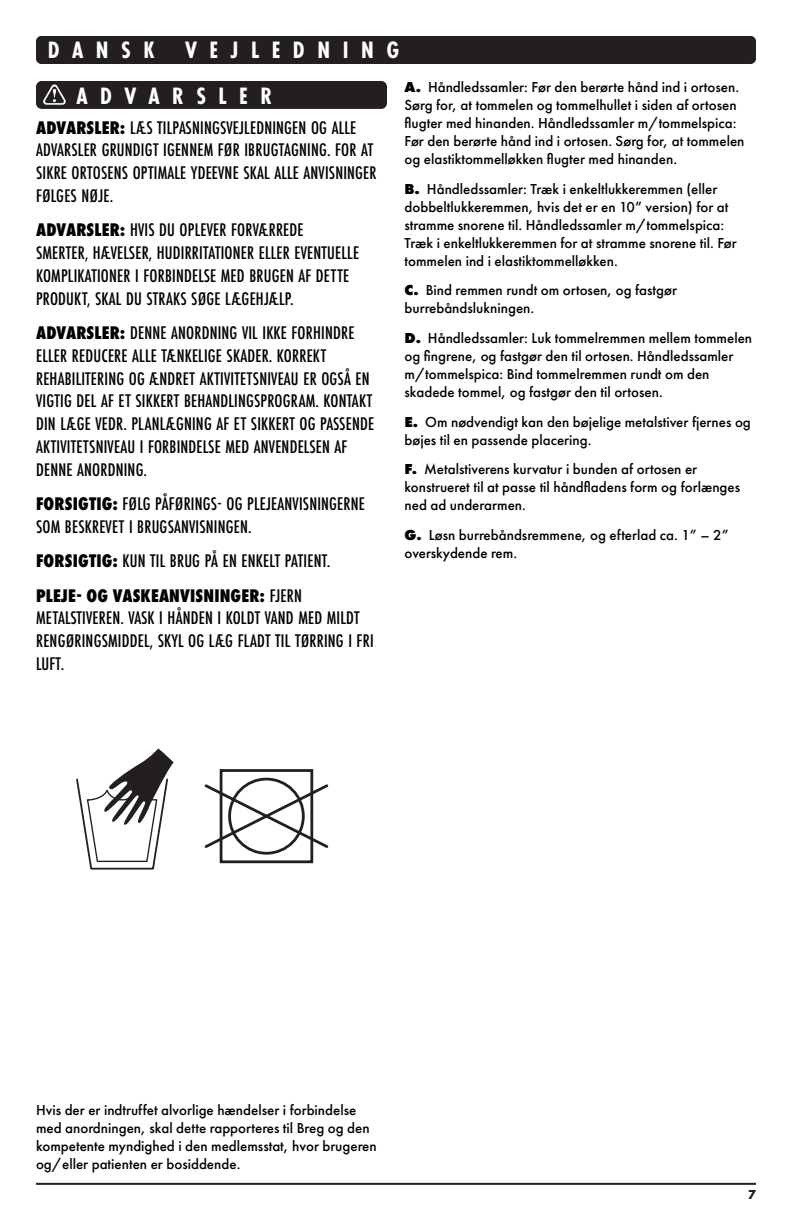
<style>
.page{position:relative;width:792px;height:1224px;background:#fff}
.page>*{position:absolute;margin:0;border:0;box-sizing:border-box;transform-origin:0 0}
.Page_title{font:700 24.6px "Futura PT Cond";letter-spacing:.51em;color:#fff}
.Caution{font:500 19px/22.8px "Futura PT Cond";letter-spacing:.01em;color:#000}
.Body_text{font:500 15px/18px "Futura PT";color:#000}
.t1{font:700 13.6px "Futura PT";color:#231f20}
.s1{font-weight:800}
</style>
<div class="page">
<div style="left:36px;top:36px;width:720px;height:28px;background:#231f20;border-radius:6px"></div>
<div style="left:36px;top:81px;width:351px;height:28px;background:#231f20;border-radius:6px"></div>
<svg style="left:43px;top:84px;width:23px;height:21px"></svg>
<hr style="left:36px;top:1183px;width:720px;height:2px;background:#231f20">
<svg style="left:76px;top:748px;width:98px;height:122px"></svg>
<div style="left:220px;top:769px;width:93px;height:94px;border:3px solid #231f20"></div>
<div style="left:228px;top:778px;width:77px;height:77px;border:3px solid #231f20;border-radius:50%"></div>
<svg style="left:204px;top:782px;width:125px;height:68px"></svg>
<p class="Page_title" style="left:48px;top:36px;width:353px">DANSK VEJLEDNING</p>
<p class="Page_title" style="left:76px;top:82px;width:197px">ADVARSLER</p>
<p class="Caution" style="left:36px;top:116px;width:342px"><span class="s1">ADVARSLER:</span> LÆS TILPASNINGSVEJLEDNINGEN OG ALLE ADVARSLER GRUNDIGT IGENNEM FØR IBRUGTAGNING. FOR AT SIKRE ORTOSENS OPTIMALE YDEEVNE SKAL ALLE ANVISNINGER FØLGES NØJE.</p>
<p class="Caution" style="left:36px;top:218px;width:325px"><span class="s1">ADVARSLER:</span> HVIS DU OPLEVER FORVÆRREDE SMERTER, HÆVELSER, HUDIRRITATIONER ELLER EVENTUELLE KOMPLIKATIONER I FORBINDELSE MED BRUGEN AF DETTE PRODUKT, SKAL DU STRAKS SØGE LÆGEHJÆLP.</p>
<p class="Caution" style="left:36px;top:321px;width:340px"><span class="s1">ADVARSLER:</span> DENNE ANORDNING VIL IKKE FORHINDRE ELLER REDUCERE ALLE TÆNKELIGE SKADER. KORREKT REHABILITERING OG ÆNDRET AKTIVITETSNIVEAU ER OGSÅ EN VIGTIG DEL AF ET SIKKERT BEHANDLINGSPROGRAM. KONTAKT DIN LÆGE VEDR. PLANLÆGNING AF ET SIKKERT OG PASSENDE AKTIVITETSNIVEAU I FORBINDELSE MED ANVENDELSEN AF DENNE ANORDNING.</p>
<p class="Caution" style="left:36px;top:492px;width:330px"><span class="s1">FORSIGTIG:</span> FØLG PÅFØRINGS- OG PLEJEANVISNINGERNE<br>SOM BESKREVET I BRUGSANVISNINGEN.</p>
<p class="Caution" style="left:36px;top:549px;width:296px"><span class="s1">FORSIGTIG:</span> KUN TIL BRUG PÅ EN ENKELT PATIENT.</p>
<p class="Caution" style="left:36px;top:584px;width:339px"><span class="s1">PLEJE- OG VASKEANVISNINGER:</span> FJERN METALSTIVEREN. VASK I HÅNDEN I KOLDT VAND MED MILDT RENGØRINGSMIDDEL, SKYL OG LÆG FLADT TIL TØRRING I FRI LUFT.</p>
<p class="Body_text" style="left:404px;top:78px;width:342px"><span class="s1">A.</span> Håndledssamler: Før den berørte hånd ind i ortosen.<br>Sørg for, at tommelen og tommelhullet i siden af ortosen flugter med hinanden. Håndledssamler m/tommelspica:<br>Før den berørte hånd ind i ortosen. Sørg for, at tommelen og elastiktommelløkken flugter med hinanden.</p>
<p class="Body_text" style="left:404px;top:180px;width:334px"><span class="s1">B.</span> Håndledssamler: Træk i enkeltlukkeremmen (eller dobbeltlukkeremmen, hvis det er en 10” version) for at stramme snorene til. Håndledssamler m/tommelspica:<br>Træk i enkeltlukkeremmen for at stramme snorene til. Før tommelen ind i elastiktommelløkken.</p>
<p class="Body_text" style="left:404px;top:281px;width:274px"><span class="s1">C.</span> Bind remmen rundt om ortosen, og fastgør burrebåndslukningen.</p>
<p class="Body_text" style="left:404px;top:329px;width:349px"><span class="s1">D.</span> Håndledssamler: Luk tommelremmen mellem tommelen og fingrene, og fastgør den til ortosen. Håndledssamler m/tommelspica: Bind tommelremmen rundt om den skadede tommel, og fastgør den til ortosen.</p>
<p class="Body_text" style="left:404px;top:413px;width:348px"><span class="s1">E.</span> Om nødvendigt kan den bøjelige metalstiver fjernes og bøjes til en passende placering.</p>
<p class="Body_text" style="left:404px;top:460px;width:337px"><span class="s1">F.</span> Metalstiverens kurvatur i bunden af ortosen er konstrueret til at passe til håndfladens form og forlænges ned ad underarmen.</p>
<p class="Body_text" style="left:404px;top:526px;width:326px"><span class="s1">G.</span> Løsn burrebåndsremmene, og efterlad ca. 1” – 2” overskydende rem.</p>
<p class="Body_text" style="left:36px;top:1101px;width:342px">Hvis der er indtruffet alvorlige hændelser i forbindelse med anordningen, skal dette rapporteres til Breg og den kompetente myndighed i den medlemsstat, hvor brugeren og/eller patienten er bosiddende.</p>
<p class="t1" style="left:748px;top:1186px;width:10px">7</p>
</div>
